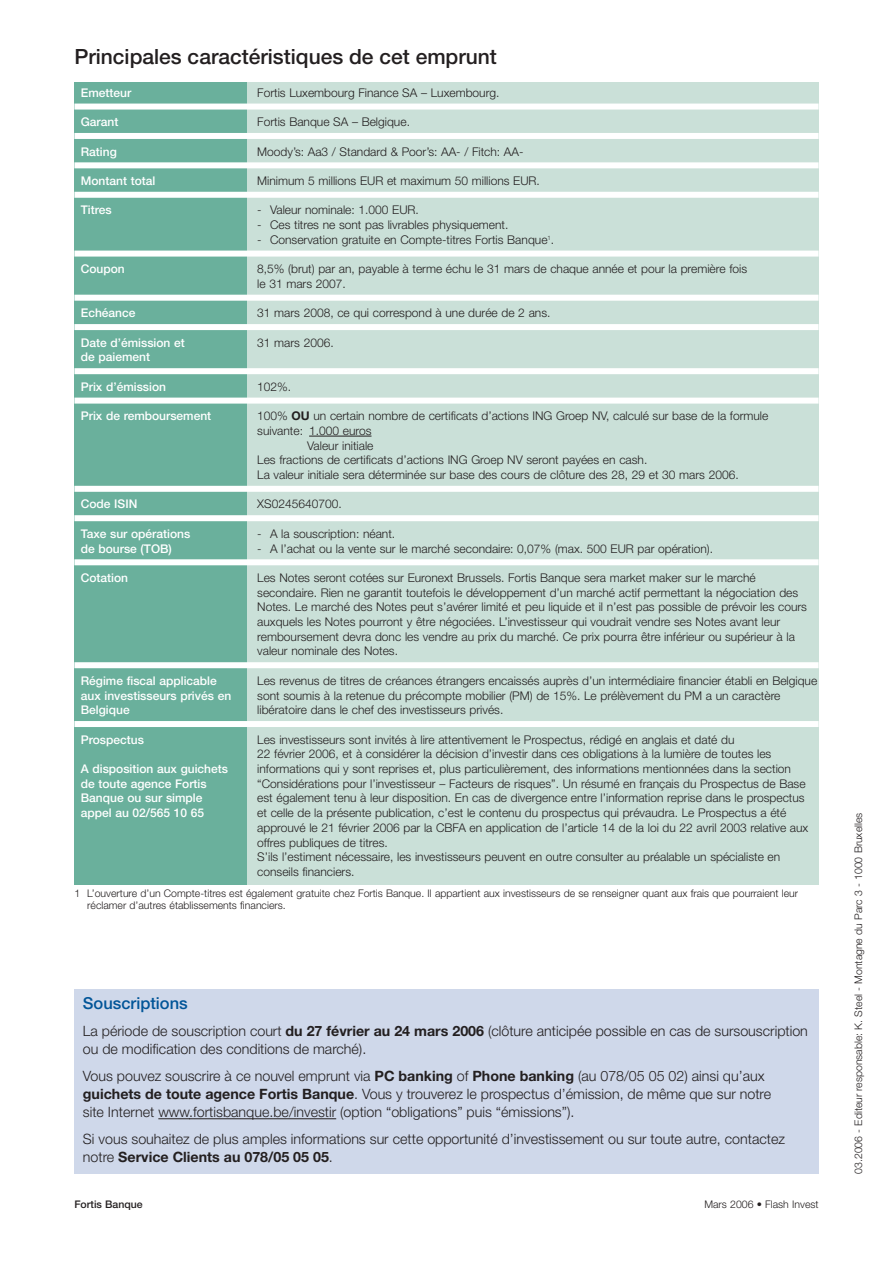
<style>
.page{position:relative;width:893px;height:1263px;background:#fff}
.page>*{position:absolute;margin:0;border:0;box-sizing:border-box;transform-origin:0 0}
.t1{font:500 21px "Helvetica Neue";color:#231f20}
.t2{font:500 16.5px "Helvetica Neue";color:#015598}
.t3{font:300 14.25px/18px "Helvetica Neue";color:#231f20}
.t4{font:300 12px/14.7px "Helvetica Neue";color:#231f20}
.t5{font:500 12px "Helvetica Neue";color:#fff}
.t6{font:300 10.5px/12px "Helvetica Neue";color:#231f20}
.t7{font:500 10.5px "Helvetica Neue";color:#231f20}
.s1{font-weight:700}
</style>
<div class="page">
<div style="left:247px;top:82px;width:572px;height:803px;background:#cae0d8"></div>
<div style="left:74px;top:82px;width:173px;height:803px;background:#6ab09c"></div>
<div style="left:74px;top:104px;width:745px;height:6px;background:#fff"></div>
<div style="left:74px;top:133px;width:745px;height:6px;background:#fff"></div>
<div style="left:74px;top:162px;width:745px;height:6px;background:#fff"></div>
<div style="left:74px;top:192px;width:745px;height:6px;background:#fff"></div>
<div style="left:74px;top:251px;width:745px;height:6px;background:#fff"></div>
<div style="left:74px;top:295px;width:745px;height:6px;background:#fff"></div>
<div style="left:74px;top:324px;width:745px;height:6px;background:#fff"></div>
<div style="left:74px;top:368px;width:745px;height:6px;background:#fff"></div>
<div style="left:74px;top:398px;width:745px;height:6px;background:#fff"></div>
<hr style="left:309px;top:436px;width:50px;height:1px;background:#231f20">
<svg style="left:359px;top:436px;width:12px;height:1px"></svg>
<div style="left:74px;top:486px;width:745px;height:6px;background:#fff"></div>
<div style="left:74px;top:515px;width:745px;height:6px;background:#fff"></div>
<div style="left:74px;top:559px;width:745px;height:6px;background:#fff"></div>
<div style="left:74px;top:662px;width:745px;height:6px;background:#fff"></div>
<div style="left:74px;top:721px;width:745px;height:6px;background:#fff"></div>
<div style="left:74px;top:989px;width:745px;height:185px;background:#cfd8ea"></div>
<hr style="left:158px;top:1118px;width:32px;height:1px;background:#231f20">
<hr style="left:189px;top:1118px;width:147px;height:1px;background:#231f20">
<h1 class="t1" style="left:74px;top:49px;width:424px">Principales caractéristiques de cet emprunt</h1>
<p class="t5" style="left:81px;top:88px;width:52px">Emetteur</p>
<p class="t4" style="left:257px;top:86px;width:244px">Fortis Luxembourg Finance SA – Luxembourg.</p>
<p class="t5" style="left:81px;top:118px;width:39px">Garant</p>
<p class="t4" style="left:257px;top:116px;width:154px">Fortis Banque SA – Belgique.</p>
<p class="t5" style="left:81px;top:147px;width:38px">Rating</p>
<p class="t4" style="left:257px;top:145px;width:268px">Moody’s: Aa3 / Standard &amp; Poor’s: AA- / Fitch: AA-</p>
<p class="t5" style="left:81px;top:176px;width:76px">Montant total</p>
<p class="t4" style="left:257px;top:174px;width:284px">Minimum 5 millions EUR et maximum 50 millions EUR.</p>
<p class="t5" style="left:81px;top:206px;width:32px">Titres</p>
<p class="t4" style="left:257px;top:204px;width:163px">- Valeur nominale: 1.000 EUR.</p>
<p class="t4" style="left:257px;top:219px;width:253px">- Ces titres ne sont pas livrables physiquement.</p>
<p class="t4" style="left:257px;top:233px;width:298px">- Conservation gratuite en Compte-titres Fortis Banque<sup>1</sup>.</p>
<p class="t5" style="left:81px;top:265px;width:46px">Coupon</p>
<p class="t4" style="left:257px;top:263px;width:491px">8,5% (brut) par an, payable à terme échu le 31 mars de chaque année et pour la première fois le 31 mars 2007.</p>
<p class="t5" style="left:81px;top:309px;width:56px">Echéance</p>
<p class="t4" style="left:257px;top:307px;width:295px">31 mars 2008, ce qui correspond à une durée de 2 ans.</p>
<p class="t5" style="left:81px;top:338px;width:106px">Date d’émission et</p>
<p class="t4" style="left:257px;top:336px;width:78px">31 mars 2006.</p>
<p class="t5" style="left:81px;top:353px;width:71px">de paiement</p>
<p class="t5" style="left:81px;top:382px;width:87px">Prix d’émission</p>
<p class="t4" style="left:257px;top:380px;width:36px">102%.</p>
<p class="t5" style="left:81px;top:412px;width:132px">Prix de remboursement</p>
<p class="t4" style="left:257px;top:410px;width:513px">100% <span class="s1">OU</span> un certain nombre de certificats d’actions ING Groep NV, calculé sur base de la formule</p>
<p class="t4" style="left:257px;top:424px;width:116px">suivante: 1.000 euros</p>
<p class="t4" style="left:307px;top:439px;width:68px">Valeur initiale</p>
<p class="t4" style="left:257px;top:454px;width:392px">Les fractions de certificats d’actions ING Groep NV seront payées en cash.</p>
<p class="t4" style="left:257px;top:468px;width:483px">La valeur initiale sera déterminée sur base des cours de clôture des 28, 29 et 30 mars 2006.</p>
<p class="t5" style="left:81px;top:500px;width:58px">Code ISIN</p>
<p class="t4" style="left:257px;top:498px;width:86px">XS0245640700.</p>
<p class="t5" style="left:81px;top:529px;width:111px">Taxe sur opérations</p>
<p class="t4" style="left:257px;top:527px;width:140px">- A la souscription: néant.</p>
<p class="t5" style="left:81px;top:544px;width:93px">de bourse (TOB)</p>
<p class="t4" style="left:257px;top:542px;width:457px">- A l’achat ou la vente sur le marché secondaire: 0,07% (max. 500 EUR par opération).</p>
<p class="t5" style="left:81px;top:573px;width:49px">Cotation</p>
<p class="t4" style="left:257px;top:571px;width:551px">Les Notes seront cotées sur Euronext Brussels. Fortis Banque sera market maker sur le marché secondaire. Rien ne garantit toutefois le développement d’un marché actif permettant la négociation des Notes. Le marché des Notes peut s’avérer limité et peu liquide et il n’est pas possible de prévoir les cours auxquels les Notes pourront y être négociées. L’investisseur qui voudrait vendre ses Notes avant leur remboursement devra donc les vendre au prix du marché. Ce prix pourra être inférieur ou supérieur à la valeur nominale des Notes.</p>
<p class="t5" style="left:81px;top:676px;width:138px">Régime fiscal applicable</p>
<p class="t4" style="left:257px;top:674px;width:561px">Les revenus de titres de créances étrangers encaissés auprès d’un intermédiaire financier établi en Belgique</p>
<p class="t5" style="left:81px;top:691px;width:152px">aux investisseurs privés en</p>
<p class="t4" style="left:257px;top:689px;width:525px">sont soumis à la retenue du précompte mobilier (PM) de 15%. Le prélèvement du PM a un caractère</p>
<p class="t5" style="left:81px;top:706px;width:50px">Belgique</p>
<p class="t4" style="left:257px;top:704px;width:248px">libératoire dans le chef des investisseurs privés.</p>
<p class="t5" style="left:81px;top:735px;width:65px">Prospectus</p>
<p class="t4" style="left:257px;top:733px;width:516px">Les investisseurs sont invités à lire attentivement le Prospectus, rédigé en anglais et daté du<br>22 février 2006, et à considérer la décision d’investir dans ces obligations à la lumière de toutes les</p>
<p class="t5" style="left:81px;top:764px;width:149px">A disposition aux guichets</p>
<p class="t4" style="left:257px;top:762px;width:535px">informations qui y sont reprises et, plus particulièrement, des informations mentionnées dans la section</p>
<p class="t5" style="left:81px;top:779px;width:127px">de toute agence Fortis</p>
<p class="t4" style="left:257px;top:777px;width:550px">“Considérations pour l’investisseur – Facteurs de risques”. Un résumé en français du Prospectus de Base</p>
<p class="t5" style="left:81px;top:794px;width:123px">Banque ou sur simple</p>
<p class="t4" style="left:257px;top:792px;width:549px">est également tenu à leur disposition. En cas de divergence entre l’information reprise dans le prospectus</p>
<p class="t5" style="left:81px;top:808px;width:125px">appel au 02/565 10 65</p>
<p class="t4" style="left:257px;top:807px;width:553px">et celle de la présente publication, c’est le contenu du prospectus qui prévaudra. Le Prospectus a été approuvé le 21 février 2006 par la CBFA en application de l’article 14 de la loi du 22 avril 2003 relative aux offres publiques de titres.<br>S’ils l’estiment nécessaire, les investisseurs peuvent en outre consulter au préalable un spécialiste en conseils financiers.</p>
<p class="t6" style="left:87px;top:888px;width:712px;text-indent:-13px">1 L’ouverture d’un Compte-titres est également gratuite chez Fortis Banque. Il appartient aux investisseurs de se renseigner quant aux frais que pourraient leur réclamer d’autres établissements financiers.</p>
<h2 class="t2" style="left:83px;top:997px;width:106px">Souscriptions</h2>
<p class="t3" style="left:83px;top:1023px;width:726px">La période de souscription court <span class="s1">du 27 février au 24 mars 2006</span> (clôture anticipée possible en cas de sursouscription ou de modification des conditions de marché).</p>
<p class="t3" style="left:83px;top:1068px;width:690px">Vous pouvez souscrire à ce nouvel emprunt via <span class="s1">PC banking</span> of <span class="s1">Phone banking</span> (au 078/05 05 02) ainsi qu’aux <span class="s1">guichets de toute agence Fortis Banque</span>. Vous y trouverez le prospectus d’émission, de même que sur notre site Internet www.fortisbanque.be/investir (option “obligations” puis “émissions”).</p>
<p class="t3" style="left:83px;top:1131px;width:704px">Si vous souhaitez de plus amples informations sur cette opportunité d’investissement ou sur toute autre, contactez notre <span class="s1">Service Clients au 078/05 05 05</span>.</p>
<p class="t7" style="left:74px;top:1200px;width:70px">Fortis Banque</p>
<p class="t6" style="left:704px;top:1199px;width:116px">Mars 2006 • Flash Invest</p>
<p class="t6" style="left:853px;top:1174px;width:363px;rotate:-90deg">03.2006 - Editeur responsable: K. Steel - Montagne du Parc 3 - 1000 Bruxelles</p>
</div>
